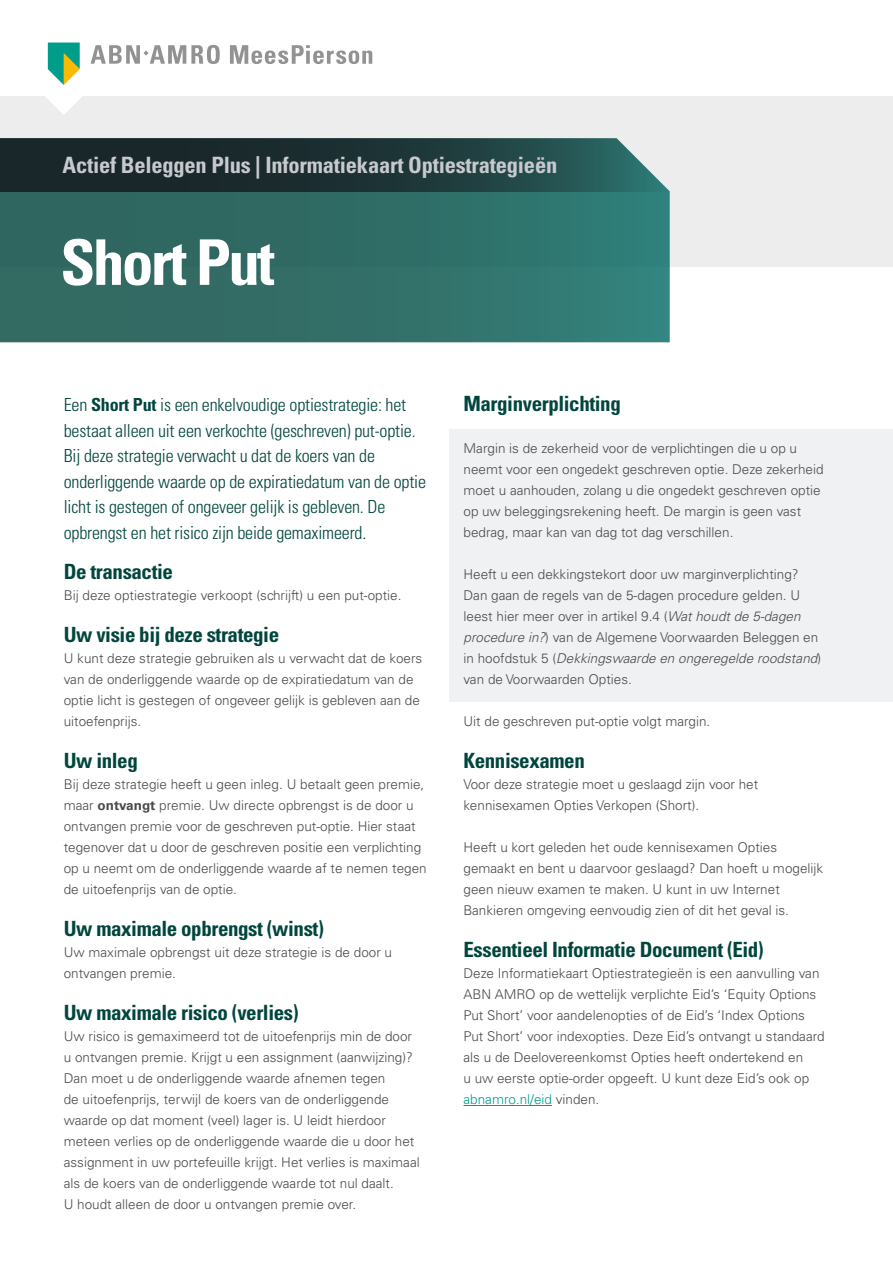
<style>
.page{position:relative;width:893px;height:1263px;background:#fff}
.page>*{position:absolute;margin:0;border:0;box-sizing:border-box;transform-origin:0 0}
.t1{font:700 condensed 63px "Univers LT Std";letter-spacing:-.04em;color:#fff}
.t2{font:700 condensed 22.5px "Univers LT Std";letter-spacing:-.01em;color:#c7c9ce}
.t3{font:700 condensed 21px "Univers LT Std";letter-spacing:-.02em;color:#00463d}
.t4{font:300 condensed 18px/25.5px "Univers LT Std";letter-spacing:-.01em;color:#00463d}
.t5{font:300 13.5px/21px "Univers LT Std";color:#4a4a49}
.s1{font-weight:700}
.s2{font-style:italic}
.s3{color:#009d8b}
</style>
<div class="page">
<div style="left:0;top:64px;width:893px;height:203px;background:#ededed"></div>
<svg style="left:0;top:191px;width:670px;height:151px;background:#306f68"></svg>
<svg style="left:0;top:138px;width:670px;height:53px;background:#263e40"></svg>
<div style="left:0;top:0;width:893px;height:96px;background:#fff"></div>
<svg style="left:45px;top:43px;width:175px;height:72px"></svg>
<svg style="left:230px;top:45px;width:142px;height:19px"></svg>
<div style="left:449px;top:429px;width:444px;height:273px;background:#f0f1f3"></div>
<hr style="left:463px;top:1105px;width:89px;height:1px;background:#009d8b">
<h2 class="t2" style="left:63px;top:151px;width:496px">Actief Beleggen Plus | Informatiekaart Optiestrategieën</h2>
<h1 class="t1" style="left:60px;top:224px;width:216px">Short Put</h1>
<p class="t4" style="left:64px;top:392px;width:364px">Een <span class="s1">Short Put</span> is een enkelvoudige optiestrategie: het bestaat alleen uit een verkochte (geschreven) put-optie.<br>Bij deze strategie verwacht u dat de koers van de onderliggende waarde op de expiratiedatum van de optie licht is gestegen of ongeveer gelijk is gebleven. De opbrengst en het risico zijn beide gemaximeerd.</p>
<h3 class="t3" style="left:64px;top:559px;width:111px">De transactie</h3>
<p class="t5" style="left:64px;top:585px;width:339px">Bij deze optiestrategie verkoopt (schrijft) u een put-optie.</p>
<h3 class="t3" style="left:64px;top:622px;width:217px">Uw visie bij deze strategie</h3>
<p class="t5" style="left:64px;top:648px;width:360px">U kunt deze strategie gebruiken als u verwacht dat de koers van de onderliggende waarde op de expiratiedatum van de optie licht is gestegen of ongeveer gelijk is gebleven aan de uitoefenprijs.</p>
<h3 class="t3" style="left:64px;top:748px;width:76px">Uw inleg</h3>
<p class="t5" style="left:64px;top:774px;width:364px">Bij deze strategie heeft u geen inleg. U betaalt geen premie, maar <span class="s1">ontvangt</span> premie. Uw directe opbrengst is de door u ontvangen premie voor de geschreven put-optie. Hier staat tegenover dat u door de geschreven positie een verplichting op u neemt om de onderliggende waarde af te nemen tegen de uitoefenprijs van de optie.</p>
<h3 class="t3" style="left:64px;top:916px;width:262px">Uw maximale opbrengst (winst)</h3>
<p class="t5" style="left:64px;top:942px;width:330px">Uw maximale opbrengst uit deze strategie is de door u ontvangen premie.</p>
<h3 class="t3" style="left:64px;top:1000px;width:236px">Uw maximale risico (verlies)</h3>
<p class="t5" style="left:64px;top:1026px;width:357px">Uw risico is gemaximeerd tot de uitoefenprijs min de door u ontvangen premie. Krijgt u een assignment (aanwijzing)?<br>Dan moet u de onderliggende waarde afnemen tegen<br>de uitoefenprijs, terwijl de koers van de onderliggende waarde op dat moment (veel) lager is. U leidt hierdoor meteen verlies op de onderliggende waarde die u door het assignment in uw portefeuille krijgt. Het verlies is maximaal als de koers van de onderliggende waarde tot nul daalt.<br>U houdt alleen de door u ontvangen premie over.</p>
<h3 class="t3" style="left:463px;top:391px;width:159px">Marginverplichting</h3>
<p class="t5" style="left:463px;top:438px;width:362px">Margin is de zekerheid voor de verplichtingen die u op u neemt voor een ongedekt geschreven optie. Deze zekerheid moet u aanhouden, zolang u die ongedekt geschreven optie op uw beleggingsrekening heeft. De margin is geen vast bedrag, maar kan van dag tot dag verschillen.</p>
<p class="t5" style="left:463px;top:564px;width:359px">Heeft u een dekkingstekort door uw marginverplichting?<br>Dan gaan de regels van de 5-dagen procedure gelden. U leest hier meer over in artikel 9.4 (<span class="s2">Wat houdt de 5-dagen procedure in?</span>) van de Algemene Voorwaarden Beleggen en in hoofdstuk 5 (<span class="s2">Dekkingswaarde en ongeregelde roodstand</span>) van de Voorwaarden Opties.</p>
<p class="t5" style="left:463px;top:711px;width:248px">Uit de geschreven put-optie volgt margin.</p>
<h3 class="t3" style="left:463px;top:748px;width:123px">Kennisexamen</h3>
<p class="t5" style="left:463px;top:774px;width:296px">Voor deze strategie moet u geslaagd zijn voor het kennisexamen Opties Verkopen (Short).</p>
<p class="t5" style="left:463px;top:837px;width:361px">Heeft u kort geleden het oude kennisexamen Opties gemaakt en bent u daarvoor geslaagd? Dan hoeft u mogelijk geen nieuw examen te maken. U kunt in uw Internet Bankieren omgeving eenvoudig zien of dit het geval is.</p>
<h3 class="t3" style="left:463px;top:937px;width:302px">Essentieel Informatie Document (Eid)</h3>
<p class="t5" style="left:463px;top:963px;width:363px">Deze Informatiekaart Optiestrategieën is een aanvulling van ABN AMRO op de wettelijk verplichte Eid’s ‘Equity Options Put Short’ voor aandelenopties of de Eid’s ‘Index Options Put Short’ voor indexopties. Deze Eid’s ontvangt u standaard als u de Deelovereenkomst Opties heeft ondertekend en<br>u uw eerste optie-order opgeeft. U kunt deze Eid’s ook op <span class="s3">abnamro.nl/eid</span> vinden.</p>
</div>
